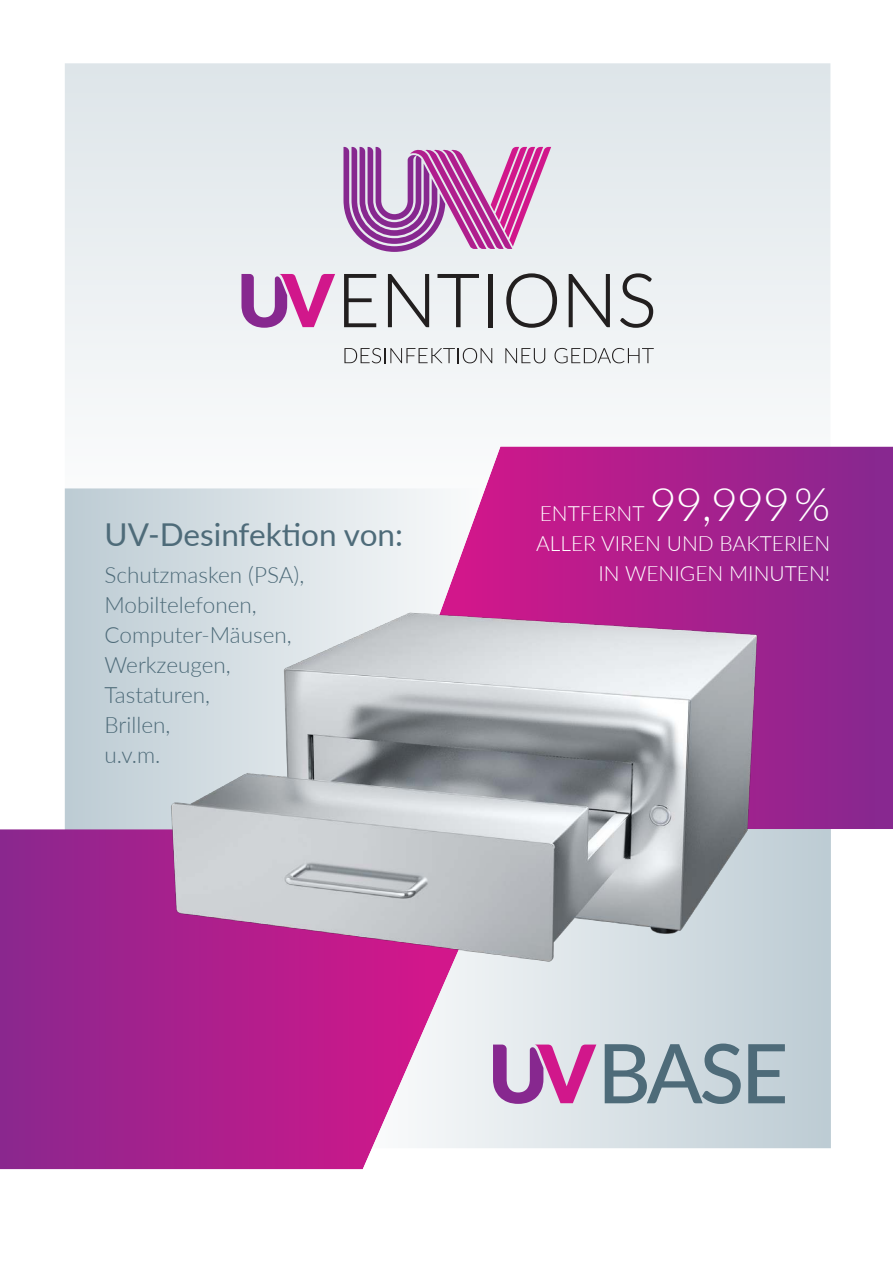
<style>
.page{position:relative;width:893px;height:1263px;background:#fff}
.page>*{position:absolute;margin:0;border:0;box-sizing:border-box;transform-origin:0 0}
.t1{font:31.5px "Lato";color:#4e6b79}
.t2{font:300 22.5px/30px "Lato";color:#4e6b79}
.t3{font:300 21px/30px "Lato";color:#fff;text-align:right}
.s1{font-size:46.5px}
</style>
<div class="page">
<img style="left:65px;top:64px;width:765px;height:341px">
<img style="left:361px;top:446px;width:532px;height:383px">
<img style="left:0;top:829px;width:511px;height:340px">
<img style="left:149px;top:606px;width:623px;height:392px">
<svg style="left:493px;top:1044px;width:103px;height:60px;background:#c786bd"></svg>
<svg style="left:605px;top:1043px;width:180px;height:61px;background:#99abb5"></svg>
<svg style="left:343px;top:147px;width:208px;height:105px;background:#c588bf"></svg>
<svg style="left:344px;top:274px;width:32px;height:53px;background:#acaeb0"></svg>
<svg style="left:388px;top:274px;width:41px;height:53px;background:#b1b3b4"></svg>
<svg style="left:437px;top:274px;width:42px;height:53px"></svg>
<hr style="left:489px;top:274px;width:4px;height:53px;background:#221f1f">
<svg style="left:506px;top:273px;width:51px;height:55px;background:#bdbfc1"></svg>
<svg style="left:569px;top:274px;width:41px;height:53px;background:#b1b3b4"></svg>
<svg style="left:620px;top:273px;width:33px;height:55px;background:#b8babc"></svg>
<svg style="left:241px;top:274px;width:94px;height:54px;background:#cc8ac1"></svg>
<svg style="left:344px;top:348px;width:148px;height:15px"></svg>
<svg style="left:505px;top:348px;width:40px;height:15px"></svg>
<svg style="left:554px;top:348px;width:100px;height:15px"></svg>
<h1 class="t1" style="left:105px;top:512px;width:300px">UV-Desinfektion von:</h1>
<p class="t2" style="left:105px;top:560px;width:201px">Schutzmasken (PSA),<br>Mobiltelefonen,<br>Computer-Mäusen,<br>Werkzeugen,<br>Tastaturen,<br>Brillen,<br>u.v.m.</p>
<p class="t3" style="left:536px;top:499px;width:296px">ENTFERNT <span class="s1">99,999 %<br></span>ALLER VIREN UND BAKTERIEN<br>IN WENIGEN MINUTEN!</p>
</div>
